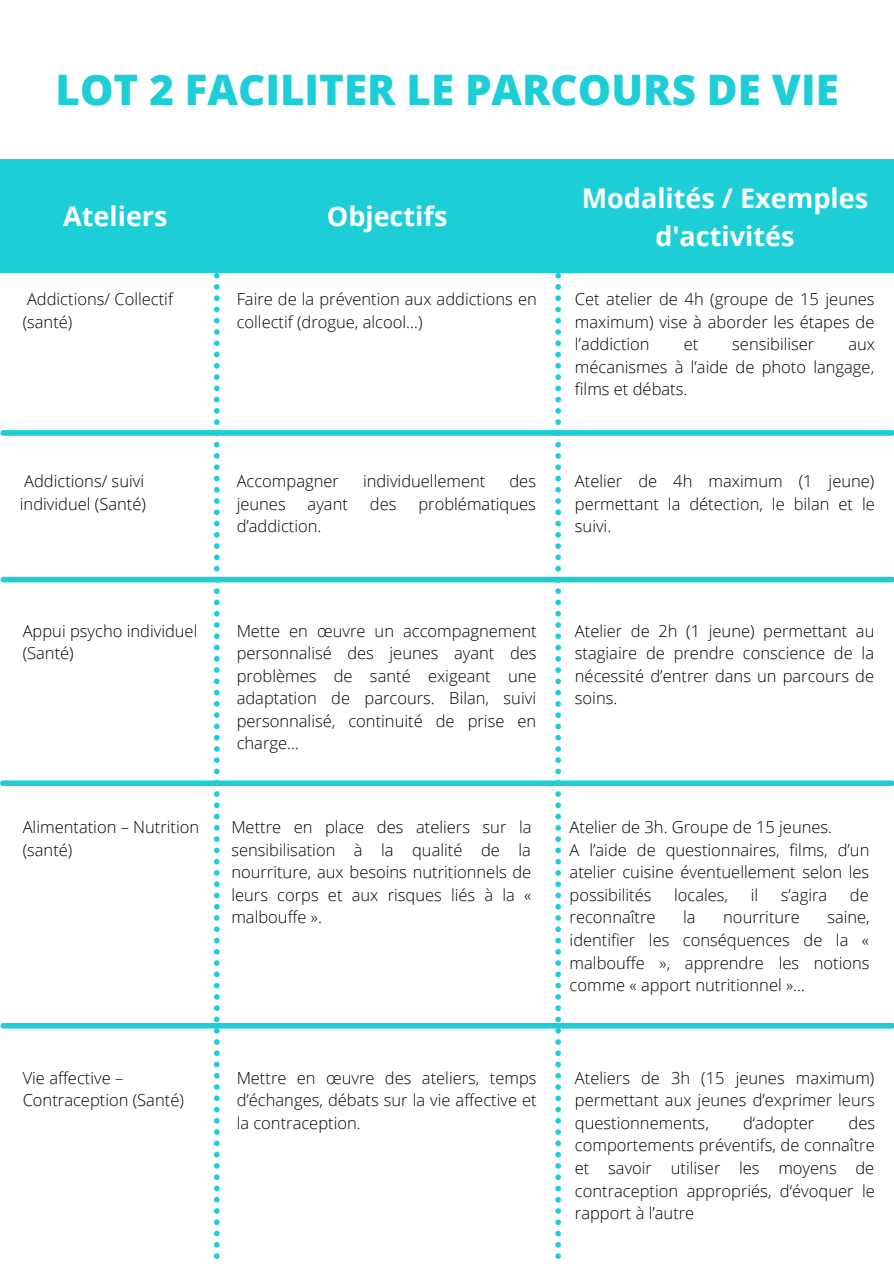
<style>
.page{position:relative;width:894px;height:1264px;background:#fff}
.page>*{position:absolute;margin:0;border:0;box-sizing:border-box;transform-origin:0 0}
.t1{font:800 42px "Open Sans";color:#1eced6}
.t2{font:700 27px/37.2px "Open Sans";color:#fff;text-align:center}
.t3{font:300 16.5px/22.5px "Open Sans";color:#000;text-align:justify}
</style>
<div class="page">
<div style="left:0;top:160px;width:893px;height:113px;background:#1eced6"></div>
<div style="left:3px;top:430px;width:889px;height:6px;background:#1eced6"></div>
<svg style="left:214px;top:273px;width:5px;height:986px"></svg>
<svg style="left:555px;top:273px;width:6px;height:986px"></svg>
<div style="left:3px;top:576px;width:889px;height:6px;background:#1eced6"></div>
<div style="left:3px;top:780px;width:888px;height:6px;background:#1eced6"></div>
<div style="left:3px;top:1022px;width:889px;height:6px;background:#1eced6"></div>
<p class="t1" style="left:56px;top:60px;width:784px">LOT 2 FACILITER LE PARCOURS DE VIE</p>
<p class="t2" style="left:63px;top:197px;width:106px">Ateliers</p>
<p class="t2" style="left:327px;top:197px;width:122px">Objectifs</p>
<p class="t2" style="left:581px;top:179px;width:288px">Modalités / Exemples d'activités</p>
<p class="t3" style="left:23px;top:288px;width:152px">Addictions/ Collectif (santé)</p>
<p class="t3" style="left:236px;top:288px;width:301px">Faire de la prévention aux addictions en collectif (drogue, alcool…)</p>
<p class="t3" style="left:574px;top:288px;width:301px">Cet atelier de 4h (groupe de 15 jeunes maximum) vise à aborder les étapes de l’addiction</p>
<p class="t3" style="left:683px;top:333px;width:16px">et</p>
<p class="t3" style="left:732px;top:333px;width:84px">sensibiliser</p>
<p class="t3" style="left:574px;top:333px;width:301px;text-indent:273px">aux mécanismes à l’aide de photo langage, films et débats.</p>
<p class="t3" style="left:20px;top:469px;width:127px">Addictions/ suivi individuel (Santé)</p>
<p class="t3" style="left:236px;top:469px;width:104px">Accompagner</p>
<p class="t3" style="left:363px;top:469px;width:124px">individuellement</p>
<p class="t3" style="left:509px;top:469px;width:28px">des</p>
<p class="t3" style="left:236px;top:492px;width:50px">jeunes</p>
<p class="t3" style="left:307px;top:492px;width:42px">ayant</p>
<p class="t3" style="left:370px;top:492px;width:28px">des</p>
<p class="t3" style="left:418px;top:492px;width:119px">problématiques</p>
<p class="t3" style="left:236px;top:514px;width:86px">d’addiction.</p>
<p class="t3" style="left:574px;top:469px;width:301px">Atelier de 4h maximum (1 jeune) permettant la détection, le bilan et le suivi.</p>
<p class="t3" style="left:23px;top:619px;width:176px">Appui psycho individuel (Santé)</p>
<p class="t3" style="left:236px;top:619px;width:301px">Mette en œuvre un accompagnement personnalisé des jeunes ayant des problèmes de santé exigeant une adaptation de parcours. Bilan, suivi personnalisé, continuité de prise en charge…</p>
<p class="t3" style="left:574px;top:619px;width:301px">Atelier de 2h (1 jeune) permettant au stagiaire de prendre conscience de la nécessité d’entrer dans un parcours de soins.</p>
<p class="t3" style="left:23px;top:815px;width:178px">Alimentation – Nutrition (santé)</p>
<p class="t3" style="left:231px;top:815px;width:301px">Mettre en place des ateliers sur la sensibilisation à la qualité de la nourriture, aux besoins nutritionnels de leurs corps et aux risques liés à la « malbouffe ».</p>
<p class="t3" style="left:569px;top:815px;width:264px">Atelier de 3h. Groupe de 15 jeunes.</p>
<p class="t3" style="left:569px;top:838px;width:301px">A l’aide de questionnaires, films, d’un atelier cuisine éventuellement selon les possibilités</p>
<p class="t3" style="left:674px;top:883px;width:55px">locales,</p>
<p class="t3" style="left:750px;top:883px;width:9px">il</p>
<p class="t3" style="left:780px;top:883px;width:48px">s’agira</p>
<p class="t3" style="left:849px;top:883px;width:20px">de</p>
<p class="t3" style="left:569px;top:905px;width:87px">reconnaître</p>
<p class="t3" style="left:683px;top:905px;width:14px">la</p>
<p class="t3" style="left:723px;top:905px;width:78px">nourriture</p>
<p class="t3" style="left:569px;top:905px;width:302px;text-indent:258px">saine, identifier les conséquences de la « malbouffe », apprendre les notions comme « apport nutritionnel »…</p>
<p class="t3" style="left:23px;top:1066px;width:163px">Vie affective –<br>Contraception (Santé)</p>
<p class="t3" style="left:236px;top:1066px;width:301px">Mettre en œuvre des ateliers, temps d’échanges, débats sur la vie affective et la contraception.</p>
<p class="t3" style="left:574px;top:1066px;width:301px">Ateliers de 3h (15 jeunes maximum) permettant aux jeunes d’exprimer leurs questionnements,</p>
<p class="t3" style="left:574px;top:1111px;width:301px;text-indent:273px">des comportements préventifs, de connaître et savoir utiliser les moyens de contraception appropriés, d‘évoquer le rapport à l’autre</p>
<p class="t3" style="left:742px;top:1111px;width:73px">d‘adopter</p>
</div>
